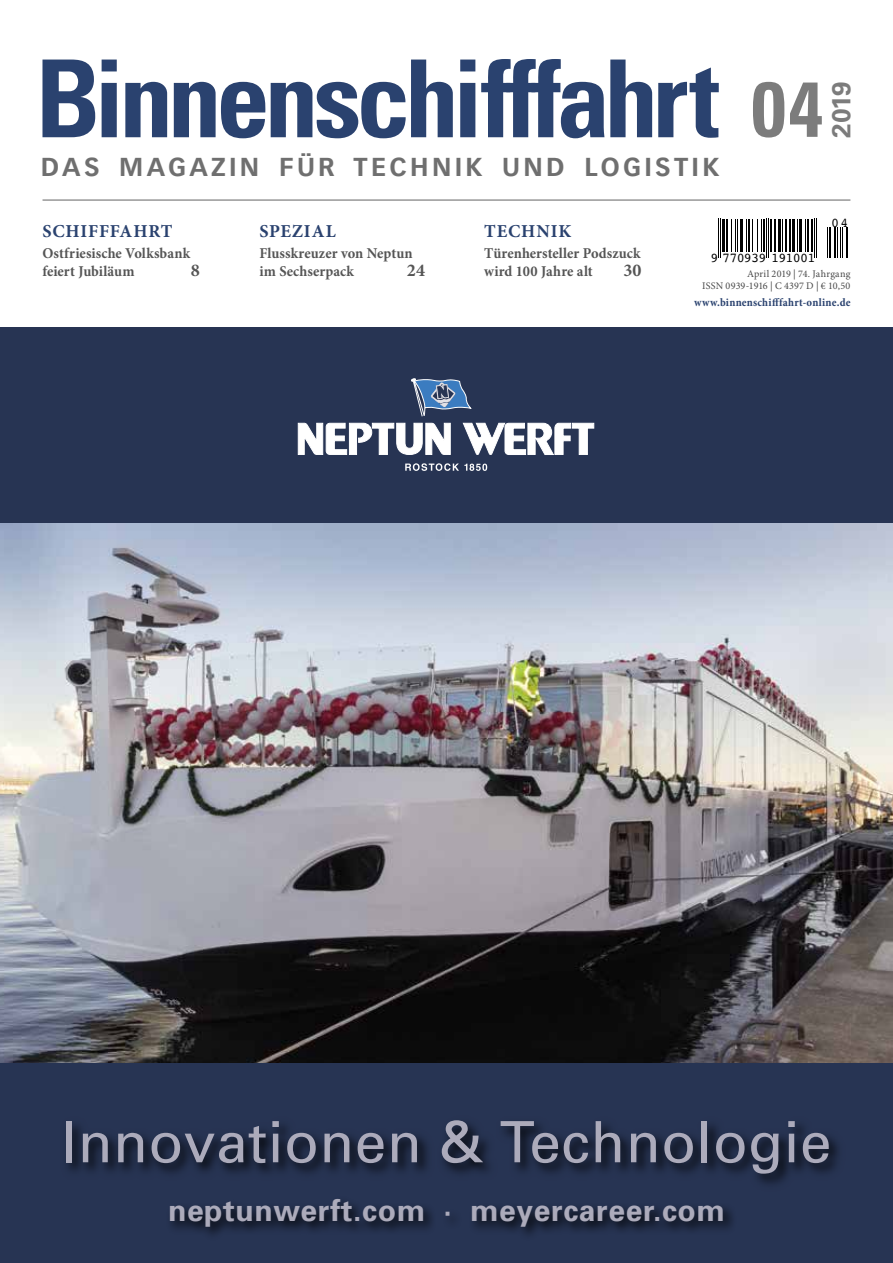
<style>
.page{position:relative;width:893px;height:1263px;background:#fff}
.page>*{position:absolute;margin:0;border:0;box-sizing:border-box;transform-origin:0 0}
.t1{font:700 condensed 107.7px "Univers LT Std";letter-spacing:-.05em;color:#2a426f}
.t2{font:700 condensed 77.85px "Univers LT Std";color:#7c7c7c}
.t3{font:57px "Univers";letter-spacing:.01em;color:#acabbb}
.t4{font:700 30px "Univers";letter-spacing:.02em;color:#acabbb}
.t5{font:700 26.1px "Univers LT Std";color:#7c7c7c}
.t6{font:700 25.5px "Vectora LT Std";letter-spacing:.13em;color:#6f6f6f}
.t7{font:700 18.15px "Minion Pro";letter-spacing:.04em;color:#2a426f}
.t8{font:700 18px "Minion Pro";color:#555}
.t9{font:700 15px/18px "Minion Pro";letter-spacing:.005em;color:#555;scale:.96 1}
.t10{font:13.35px "Courier";letter-spacing:-.05em;color:#000}
.t11{font:700 condensed 11.55px "Minion Pro";letter-spacing:.025em;color:#2a426f}
.t12{font:10.2px/12px "Minion Pro";letter-spacing:.01em;color:#484848;text-align:right}
</style>
<div class="page">
<hr style="left:718px;top:219px;width:1px;height:39px;background:#000">
<hr style="left:720px;top:219px;width:1px;height:39px;background:#000">
<hr style="left:722px;top:219px;width:3px;height:33px;background:#000">
<hr style="left:726px;top:219px;width:2px;height:33px;background:#000">
<hr style="left:731px;top:219px;width:1px;height:33px;background:#000">
<hr style="left:735px;top:219px;width:1px;height:33px;background:#000">
<hr style="left:737px;top:219px;width:1px;height:33px;background:#000">
<hr style="left:740px;top:219px;width:3px;height:33px;background:#000">
<hr style="left:746px;top:219px;width:1px;height:33px;background:#000">
<hr style="left:748px;top:219px;width:2px;height:33px;background:#000">
<hr style="left:752px;top:219px;width:1px;height:33px;background:#000">
<hr style="left:757px;top:219px;width:1px;height:33px;background:#000">
<hr style="left:761px;top:219px;width:1px;height:33px;background:#000">
<hr style="left:763px;top:219px;width:2px;height:33px;background:#000">
<hr style="left:766px;top:219px;width:1px;height:39px;background:#000">
<hr style="left:768px;top:219px;width:1px;height:39px;background:#000">
<hr style="left:770px;top:219px;width:2px;height:33px;background:#000">
<hr style="left:774px;top:219px;width:2px;height:33px;background:#000">
<hr style="left:778px;top:219px;width:3px;height:33px;background:#000">
<hr style="left:782px;top:219px;width:1px;height:33px;background:#000">
<hr style="left:785px;top:219px;width:2px;height:33px;background:#000">
<hr style="left:789px;top:219px;width:2px;height:33px;background:#000">
<hr style="left:792px;top:219px;width:3px;height:33px;background:#000">
<hr style="left:797px;top:219px;width:1px;height:33px;background:#000">
<hr style="left:799px;top:219px;width:3px;height:33px;background:#000">
<hr style="left:804px;top:219px;width:1px;height:33px;background:#000">
<hr style="left:807px;top:219px;width:2px;height:33px;background:#000">
<hr style="left:811px;top:219px;width:2px;height:33px;background:#000">
<hr style="left:814px;top:219px;width:1px;height:39px;background:#000">
<hr style="left:816px;top:219px;width:1px;height:39px;background:#000">
<hr style="left:827px;top:228px;width:1px;height:30px;background:#000">
<hr style="left:829px;top:228px;width:2px;height:30px;background:#000">
<hr style="left:834px;top:228px;width:2px;height:30px;background:#000">
<hr style="left:837px;top:228px;width:1px;height:30px;background:#000">
<hr style="left:840px;top:228px;width:1px;height:30px;background:#000">
<hr style="left:842px;top:228px;width:1px;height:30px;background:#000">
<hr style="left:846px;top:228px;width:2px;height:30px;background:#000">
<hr style="left:43px;top:200px;width:807px;height:1px;background:#636363">
<div style="left:0;top:327px;width:893px;height:936px;background:#273453"></div>
<svg style="left:405px;top:463px;width:82px;height:8px"></svg>
<svg style="left:463px;top:423px;width:131px;height:32px"></svg>
<svg style="left:298px;top:423px;width:153px;height:32px"></svg>
<svg style="left:411px;top:378px;width:61px;height:39px"></svg>
<div style="left:166px;top:1195px;width:571px;height:46px;background:#000;opacity:.9"></div>
<img style="left:0;top:524px;width:893px;height:539px">
<h1 class="t1" style="left:36px;top:33px;width:686px">Binnenschifffahrt</h1>
<h3 class="t6" style="left:41px;top:151px;width:680px">DAS MAGAZIN FÜR TECHNIK UND LOGISTIK</h3>
<h2 class="t2" style="left:751px;top:61px;width:73px">04</h2>
<h3 class="t5" style="left:826px;top:138px;width:58px;rotate:-90deg">2019</h3>
<p class="t7" style="left:43px;top:220px;width:131px">SCHIFFFAHRT</p>
<p class="t9" style="left:43px;top:245px;width:155px">Ostfriesische Volksbank feiert Jubiläum</p>
<p class="t8" style="left:191px;top:260px;width:10px">8</p>
<p class="t7" style="left:259px;top:220px;width:78px">SPEZIAL</p>
<p class="t9" style="left:259px;top:245px;width:161px">Flusskreuzer von Neptun im Sechserpack</p>
<p class="t8" style="left:407px;top:260px;width:20px">24</p>
<p class="t7" style="left:484px;top:220px;width:89px">TECHNIK</p>
<p class="t9" style="left:484px;top:245px;width:164px">Türenhersteller Podszuck wird 100 Jahre alt</p>
<p class="t8" style="left:623px;top:260px;width:20px">30</p>
<p class="t10" style="left:710px;top:248px;width:107px">9 770939 191001</p>
<p class="t10" style="left:831px;top:212px;width:19px">04</p>
<p class="t12" style="left:702px;top:268px;width:150px">April 2019 | 74. Jahrgang<br>ISSN 0939-1916 | C 4397 D | € 10,50</p>
<p class="t11" style="left:694px;top:295px;width:158px">www.binnenschifffahrt-online.de</p>
<h3 class="t3" style="left:61px;top:1109px;width:772px">Innovationen &amp; Technologie</h3>
<h3 class="t4" style="left:168px;top:1192px;width:558px">neptunwerft.com · meyercareer.com</h3>
</div>
